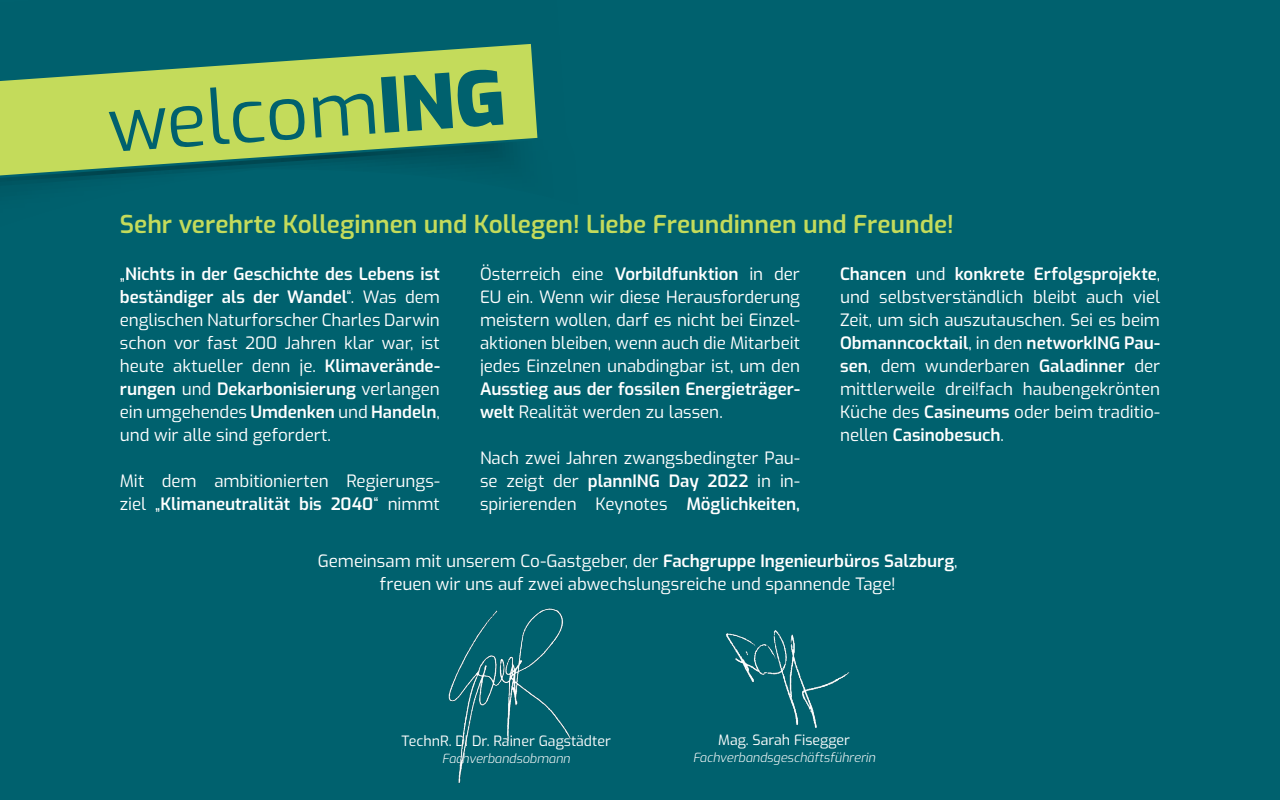
<style>
.page{position:relative;width:1280px;height:800px;background:#00616e}
.page>*{position:absolute;margin:0;border:0;box-sizing:border-box;transform-origin:0 0}
.t1{font:74.8px "Exo";color:#00616e}
.t2{font:600 24.6px "Exo";color:#c4db5b}
.t3{font:17px/23px "Exo";letter-spacing:-.005em;color:#fff;text-align:justify}
.t4{font:600 17px/23px "Exo";color:#fff}
.t5{font:14.2px "Exo";color:#fff}
.t6{font:italic 300 12.6px "Exo";color:#fff}
.s1{font-weight:900}
.s2{font-weight:600}
.s3{font-weight:400}
</style>
<div class="page">
<img style="left:0;top:132px;width:538px;height:54px">
<svg style="left:0;top:44px;width:537px;height:131px;fill:#c4db5b"></svg>
<img style="left:448px;top:608px;width:123px;height:175px">
<img style="left:725px;top:630px;width:125px;height:97px">
<h1 class="t1" style="left:104px;top:70px;width:400px;rotate:-4deg">welcom<span class="s1">ING</span></h1>
<h2 class="t2" style="left:120px;top:205px;width:836px">Sehr verehrte Kolleginnen und Kollegen! Liebe Freundinnen und Freunde!</h2>
<p class="t3" style="left:480px;top:261px;width:322px">Österreich eine <span class="s2">Vorbildfunktion</span> in der EU ein. Wenn wir diese Herausforderung meistern wollen, darf es nicht bei Einzel&shy;aktionen bleiben, wenn auch die Mitarbeit jedes Einzelnen unabdingbar ist, um den</p>
<p class="t4" style="left:480px;top:376px;width:322px">Ausstieg aus der fossilen Energieträger&shy;welt <span class="s3">Realität werden zu lassen.</span></p>
<p class="t3" style="left:480px;top:445px;width:322px">Nach zwei Jahren zwangsbedingter Pau&shy;se zeigt der <span class="s2">plannING Day 2022</span> in in&shy;spirierenden Keynotes <span class="s2">Möglichkeiten,</span></p>
<p class="t3" style="left:840px;top:261px;width:322px"><span class="s2">Chancen</span> und <span class="s2">konkrete Erfolgsprojekte</span>, und selbstverständlich bleibt auch viel Zeit, um sich auszutauschen. Sei es beim <span class="s2">Obmanncocktail</span>, in den <span class="s2">networkING Pau&shy;sen</span>, dem wunderbaren <span class="s2">Galadinner</span> der mittlerweile drei!fach haubengekrönten Küche des <span class="s2">Casineums</span> oder beim traditio&shy;nellen <span class="s2">Casinobesuch</span>.</p>
<p class="t3" style="left:120px;top:261px;width:322px">„<span class="s2">Nichts in der Geschichte des Lebens ist beständiger als der Wandel</span>“. Was dem englischen Naturforscher Charles Darwin schon vor fast 200 Jahren klar war, ist heute aktueller denn je. <span class="s2">Klimaverände&shy;rungen</span> und <span class="s2">Dekarbonisierung</span> verlangen ein umgehendes <span class="s2">Umdenken</span> und <span class="s2">Handeln</span>, und wir alle sind gefordert.</p>
<p class="t3" style="left:120px;top:468px;width:322px">Mit dem ambitionierten Regierungs&shy;ziel „<span class="s2">Klimaneutralität bis 2040</span>“ nimmt</p>
<p class="t3" style="left:318px;top:548px;width:641px;text-align:center">Gemeinsam mit unserem Co-Gastgeber, der <span class="s2">Fachgruppe Ingenieurbüros Salzburg</span>, freuen wir uns auf zwei abwechslungsreiche und spannende Tage!</p>
<p class="t5" style="left:401px;top:730px;width:211px">TechnR. DI Dr. Rainer Gagstädter</p>
<p class="t6" style="left:442px;top:749px;width:129px">Fachverbandsobmann</p>
<p class="t5" style="left:718px;top:729px;width:133px">Mag. Sarah Fisegger</p>
<p class="t6" style="left:693px;top:748px;width:184px">Fachverbandsgeschäftsführerin</p>
</div>
